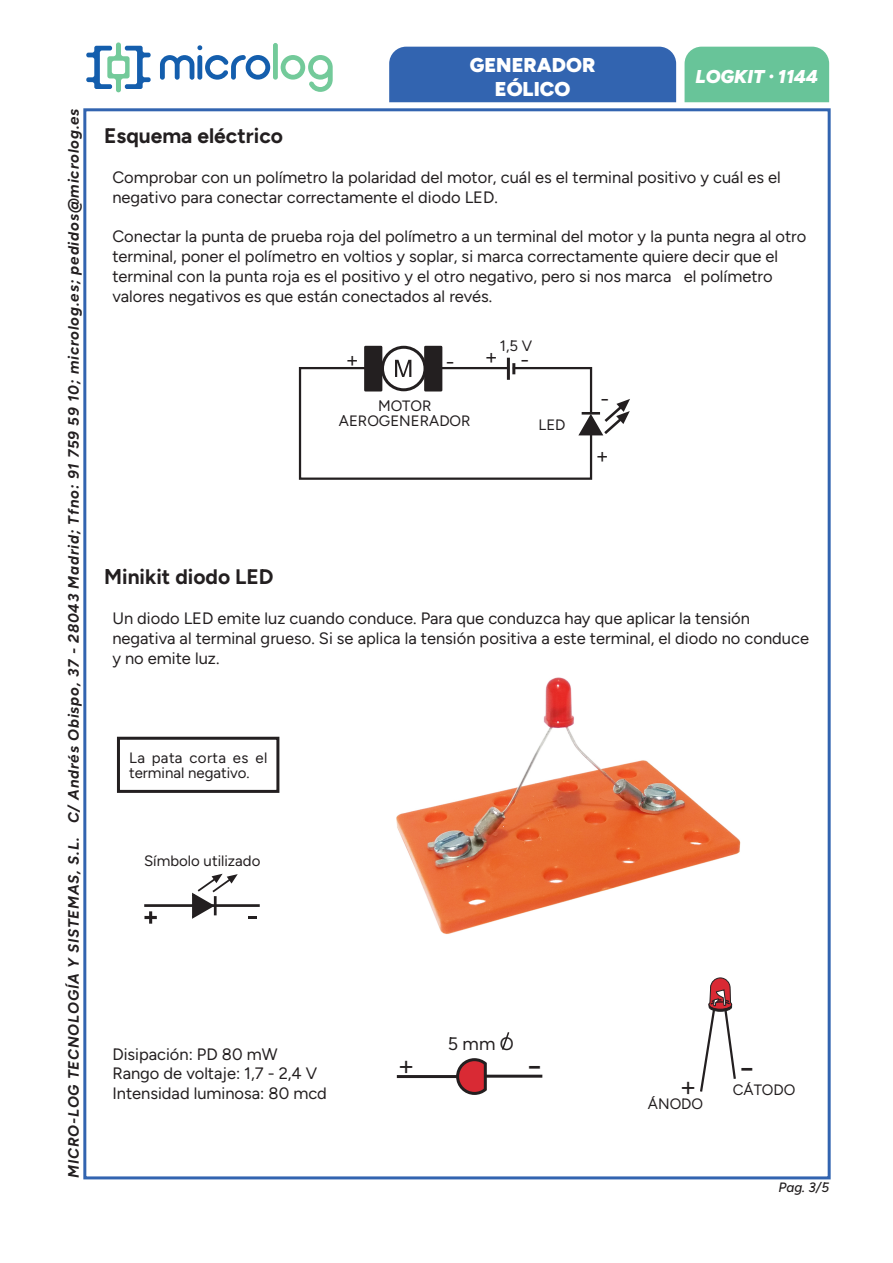
<style>
.page{position:relative;width:893px;height:1263px;background:#fff}
.page>*{position:absolute;margin:0;border:0;box-sizing:border-box;transform-origin:0 0}
.t1{font:36px "Figtree";color:#231f20}
.t2{font:27px "Figtree";color:#231f20}
.t3{font:700 21px "Figtree";color:#231f20}
.t4{font:21px "Figtree";color:#231f20}
.t5{font:900 19.95px/24px "Figtree";color:#fff;text-align:center}
.t6{font:italic 900 18.6px "Figtree";color:#fff}
.t7{font:18px "Figtree";color:#231f20}
.t8{font:16.5px/19.8px "Figtree";color:#231f20}
.t9{font:italic 700 15px "Figtree";letter-spacing:.055em;color:#231f20}
.t10{font:15px/15px "Figtree";color:#231f20;text-align:center}
.t11{font:italic 500 13.5px "Figtree";color:#231f20}
</style>
<div class="page">
<div style="left:83px;top:108px;width:748px;height:1071px;background:#fff;border:3px solid #3264b0"></div>
<div style="left:389px;top:47px;width:287px;height:55px;background:#3264b0"></div>
<div style="left:685px;top:47px;width:144px;height:55px;background:#68c499"></div>
<svg style="left:86px;top:42px;width:65px;height:50px"></svg>
<svg style="left:160px;top:45px;width:110px;height:35px"></svg>
<div style="left:273px;top:43px;width:5px;height:37px;background:#73ca9a;border-radius:2px"></div>
<svg style="left:281px;top:55px;width:52px;height:37px"></svg>
<svg style="left:382px;top:347px;width:43px;height:43px"></svg>
<div style="left:381px;top:346px;width:45px;height:45px;border:3px solid #231f20;border-radius:50%"></div>
<div style="left:364px;top:346px;width:18px;height:45px;background:#231f20;border:2px solid #231f20"></div>
<div style="left:424px;top:346px;width:18px;height:45px;background:#231f20;border:2px solid #231f20"></div>
<svg style="left:298px;top:360px;width:332px;height:120px"></svg>
<hr style="left:507px;top:358px;width:3px;height:22px;background:#231f20">
<div style="left:117px;top:737px;width:162px;height:56px;border:3px solid #231f20"></div>
<svg style="left:455px;top:1058px;width:33px;height:37px"></svg>
<hr style="left:485px;top:1075px;width:57px;height:3px;background:#231f20">
<hr style="left:397px;top:1075px;width:61px;height:3px;background:#231f20">
<svg style="left:502px;top:1032px;width:8px;height:18px"></svg>
<svg style="left:700px;top:977px;width:36px;height:115px"></svg>
<hr style="left:144px;top:904px;width:116px;height:3px;background:#231f20">
<svg style="left:190px;top:874px;width:48px;height:45px"></svg>
<svg style="left:144px;top:911px;width:13px;height:13px"></svg>
<svg style="left:248px;top:916px;width:9px;height:3px"></svg>
<img style="left:396px;top:677px;width:345px;height:257px">
<p class="t9" style="left:65px;top:1178px;width:1071px;rotate:-90deg">MICRO-LOG TECNOLOGÍA Y SISTEMAS, S.L. C/ Andrés Obispo, 37 - 28043 Madrid; Tfno: 91 759 59 10; microlog.es; pedidos@microlog.es</p>
<p class="t5" style="left:470px;top:53px;width:127px">GENERADOR<br>EÓLICO</p>
<p class="t6" style="left:696px;top:66px;width:124px">LOGKIT · 1144</p>
<p class="t3" style="left:104px;top:124px;width:180px">Esquema eléctrico</p>
<p class="t8" style="left:112px;top:167px;width:670px">Comprobar con un polímetro la polaridad del motor, cuál es el terminal positivo y cuál es el negativo para conectar correctamente el diodo LED.</p>
<p class="t8" style="left:112px;top:227px;width:696px">Conectar la punta de prueba roja del polímetro a un terminal del motor y la punta negra al otro terminal, poner el polímetro en voltios y soplar, si marca correctamente quiere decir que el terminal con la punta roja es el positivo y el otro negativo, pero si nos marca el polímetro valores negativos es que están conectados al revés.</p>
<p class="t10" style="left:500px;top:338px;width:34px">1,5 V</p>
<p class="t4" style="left:346px;top:348px;width:15px">+</p>
<p class="t4" style="left:446px;top:348px;width:85px">- +-</p>
<p class="t10" style="left:339px;top:398px;width:133px">MOTOR<br>AEROGENERADOR</p>
<p class="t10" style="left:539px;top:417px;width:28px">LED</p>
<p class="t4" style="left:600px;top:387px;width:10px">-</p>
<p class="t4" style="left:596px;top:444px;width:15px">+</p>
<p class="t3" style="left:104px;top:565px;width:171px">Minikit diodo LED</p>
<p class="t8" style="left:112px;top:608px;width:698px">Un diodo LED emite luz cuando conduce. Para que conduzca hay que aplicar la tensión negativa al terminal grueso. Si se aplica la tensión positiva a este terminal, el diodo no conduce y no emite luz.</p>
<p class="t10" style="left:129px;top:750px;width:140px;text-align:left">La pata corta es el terminal negativo.</p>
<p class="t10" style="left:144px;top:853px;width:118px">Símbolo utilizado</p>
<p class="t8" style="left:112px;top:1044px;width:216px">Disipación: PD 80 mW<br>Rango de voltaje: 1,7 - 2,4 V<br>Intensidad luminosa: 80 mcd</p>
<p class="t7" style="left:448px;top:1034px;width:67px">5 mm O</p>
<h2 class="t2" style="left:398px;top:1050px;width:18px">+</h2>
<h1 class="t1" style="left:527px;top:1045px;width:17px">-</h1>
<h1 class="t1" style="left:739px;top:1047px;width:17px">-</h1>
<h2 class="t2" style="left:680px;top:1071px;width:18px">+</h2>
<p class="t10" style="left:733px;top:1082px;width:64px">CÁTODO</p>
<p class="t10" style="left:648px;top:1096px;width:57px">ÁNODO</p>
<p class="t11" style="left:779px;top:1180px;width:52px">Pag. 3/5</p>
</div>
